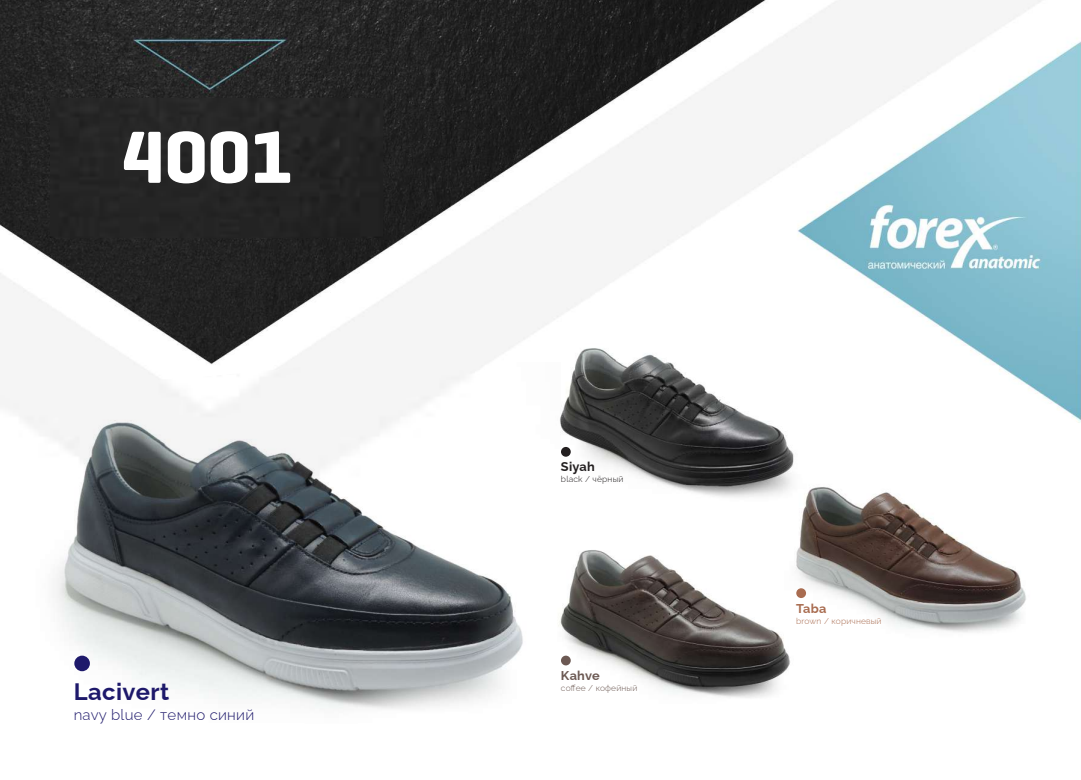
<style>
.page{position:relative;width:1081px;height:780px;background:#fff}
.page>*{position:absolute;margin:0;border:0;box-sizing:border-box;transform-origin:0 0}
.t1{font:700 75px "Geogrotesque";color:#fff}
.t2{font:700 23.75px "Raleway";letter-spacing:.02em;color:#1e196b}
.t3{font:300 15px "Raleway";letter-spacing:.02em;color:#1e196b}
.t4{font:700 12.75px "Raleway";letter-spacing:.02em;color:#231f20}
.t5{font:700 12.75px "Raleway";letter-spacing:.015em;color:#6c5953}
.t6{font:700 12.75px "Raleway";color:#a96c50}
.t7{font:300 8.5px "Raleway";letter-spacing:.02em;color:#a96c50}
.t8{font:300 8.5px "Raleway";letter-spacing:.02em;color:#6c5953}
.t9{font:300 8.5px "Raleway";letter-spacing:.02em;color:#231f20}
</style>
<div class="page">
<img style="left:0;top:0;width:1081px;height:423px">
<div style="left:50px;top:98px;width:332px;height:139px;background:#252525"></div>
<img style="left:0;top:355px;width:547px;height:68px">
<img style="left:27px;top:362px;width:520px;height:347px">
<img style="left:800px;top:487px;width:226px;height:145px">
<img style="left:547px;top:315px;width:265px;height:186px">
<img style="left:539px;top:531px;width:271px;height:178px">
<div style="left:74px;top:655px;width:16px;height:16px;background:#1e196b;border-radius:50%"></div>
<div style="left:561px;top:447px;width:10px;height:9px;background:#231f20;border-radius:50%"></div>
<div style="left:561px;top:655px;width:10px;height:10px;background:#6c5953;border-radius:50%"></div>
<div style="left:796px;top:588px;width:10px;height:10px;background:#a96c50;border-radius:50%"></div>
<h1 class="t1" style="left:122px;top:110px;width:173px">4001</h1>
<h2 class="t2" style="left:74px;top:672px;width:97px">Lacivert</h2>
<p class="t3" style="left:74px;top:702px;width:182px">navy blue / темно синий</p>
<p class="t4" style="left:561px;top:456px;width:35px">Siyah</p>
<p class="t9" style="left:561px;top:472px;width:64px">black / чёрный</p>
<p class="t5" style="left:561px;top:665px;width:40px">Kahve</p>
<p class="t8" style="left:561px;top:681px;width:78px">coffee / кофейный</p>
<p class="t6" style="left:796px;top:597px;width:32px">Taba</p>
<p class="t7" style="left:796px;top:613px;width:87px">brown / коричневый</p>
</div>
